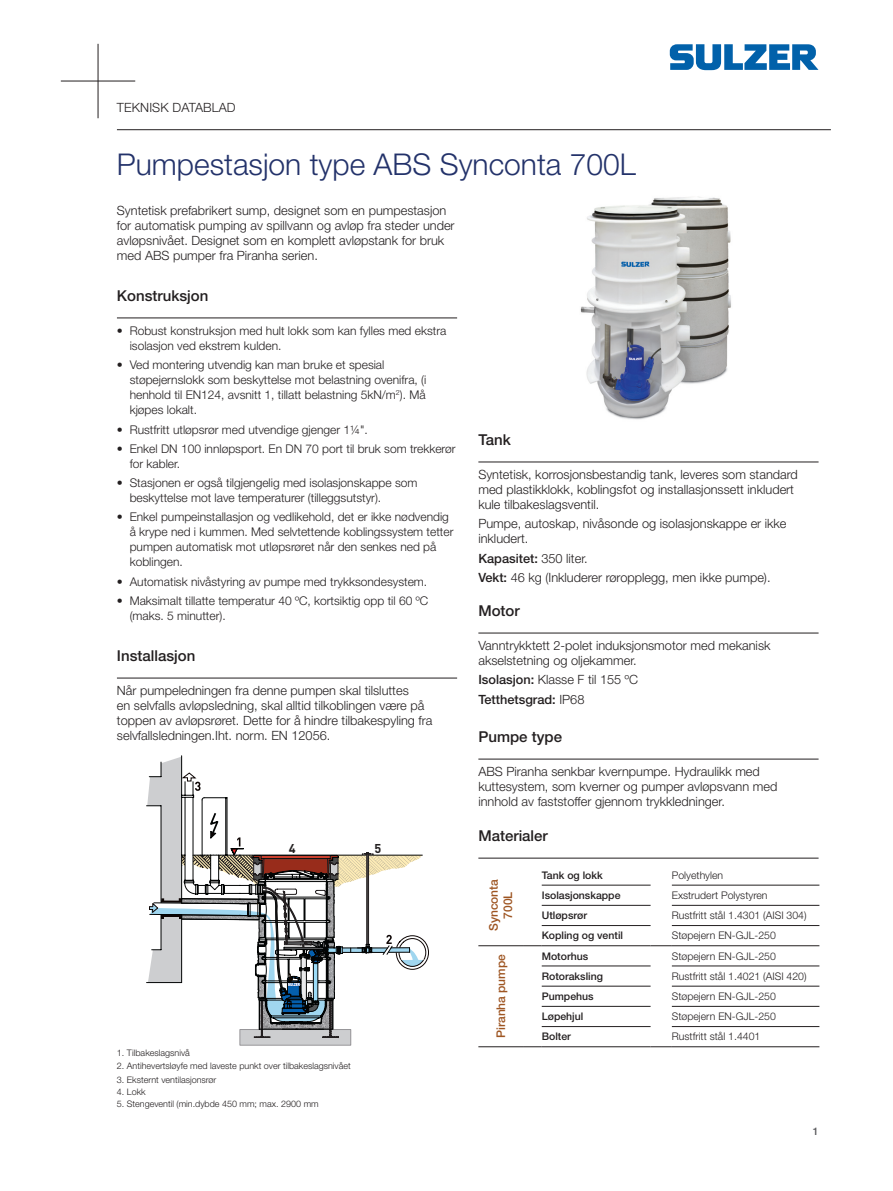
<style>
.page{position:relative;width:893px;height:1191px;background:#fff}
.page>*{position:absolute;margin:0;border:0;box-sizing:border-box;transform-origin:0 0}
.t1{font:300 30px "Helvetica Neue LT Pro";color:#23326a}
.t2{font:500 15px "Helvetica Neue LT Pro";color:#231f20}
.t3{font:300 12.75px/15px "Helvetica Neue LT Pro";color:#231f20}
.t4{font:500 12.75px/19.2px "Helvetica Neue LT Pro";color:#231f20}
.t5{font:700 12.6px "DIN";color:#231f20}
.t6{font:300 12px/15px "Helvetica Neue LT Pro";color:#231f20}
.t7{font:500 12px/14.4px "Helvetica Neue LT Pro";letter-spacing:-.005em;color:#9e5522;text-align:center}
.t8{font:300 10.5px "Helvetica Neue LT Pro";color:#231f20}
.t9{font:500 10.5px "Helvetica Neue LT Pro";color:#231f20}
.t10{font:500 10.5px "Helvetica Neue LT Pro";color:#5c5c5f}
.t11{font:300 9px "Helvetica Neue LT Pro";color:#231f20}
.s1{font-weight:500}
.s2{font-weight:300}
</style>
<div class="page">
<svg style="left:670px;top:44px;width:148px;height:26px"></svg>
<hr style="left:117px;top:318px;width:340px;height:1px;background:#231f20">
<hr style="left:117px;top:678px;width:340px;height:1px;background:#231f20">
<hr style="left:478px;top:462px;width:341px;height:1px;background:#231f20">
<hr style="left:478px;top:633px;width:341px;height:1px;background:#231f20">
<hr style="left:478px;top:759px;width:341px;height:1px;background:#231f20">
<hr style="left:478px;top:858px;width:341px;height:1px;background:#231f20">
<hr style="left:542px;top:905px;width:109px;height:1px;background:#231f20">
<hr style="left:672px;top:905px;width:147px;height:1px;background:#231f20">
<hr style="left:542px;top:925px;width:109px;height:1px;background:#231f20">
<hr style="left:672px;top:925px;width:147px;height:1px;background:#231f20">
<hr style="left:542px;top:885px;width:109px;height:1px;background:#231f20">
<hr style="left:672px;top:885px;width:147px;height:1px;background:#231f20">
<hr style="left:542px;top:986px;width:109px;height:1px;background:#231f20">
<hr style="left:672px;top:986px;width:147px;height:1px;background:#231f20">
<hr style="left:542px;top:1006px;width:109px;height:1px;background:#231f20">
<hr style="left:672px;top:1006px;width:147px;height:1px;background:#231f20">
<hr style="left:542px;top:1026px;width:109px;height:1px;background:#231f20">
<hr style="left:672px;top:1026px;width:147px;height:1px;background:#231f20">
<svg style="left:523px;top:1046px;width:19px;height:1px"></svg>
<hr style="left:542px;top:1046px;width:109px;height:1px;background:#231f20">
<svg style="left:651px;top:1046px;width:21px;height:1px"></svg>
<hr style="left:672px;top:1046px;width:147px;height:1px;background:#231f20">
<hr style="left:478px;top:945px;width:45px;height:1px;background:#231f20">
<svg style="left:523px;top:945px;width:19px;height:1px"></svg>
<hr style="left:542px;top:945px;width:109px;height:1px;background:#231f20">
<svg style="left:651px;top:945px;width:21px;height:1px"></svg>
<hr style="left:672px;top:945px;width:147px;height:1px;background:#231f20">
<hr style="left:478px;top:1046px;width:45px;height:1px;background:#231f20">
<hr style="left:542px;top:965px;width:109px;height:1px;background:#231f20">
<hr style="left:672px;top:965px;width:147px;height:1px;background:#231f20">
<hr style="left:117px;top:129px;width:714px;height:1px;background:#231f20">
<svg style="left:146px;top:755px;width:283px;height:290px"></svg>
<img style="left:580px;top:196px;width:151px;height:224px">
<hr style="left:61px;top:81px;width:74px;height:1px;background:#231f20">
<hr style="left:98px;top:44px;width:1px;height:74px;background:#231f20">
<p class="t3" style="left:117px;top:99px;width:120px">TEKNISK DATABLAD</p>
<h1 class="t1" style="left:117px;top:146px;width:521px">Pumpestasjon type ABS Synconta 700L</h1>
<p class="t3" style="left:117px;top:203px;width:339px">Syntetisk prefabrikert sump, designet som en pumpestasjon for automatisk pumping av spillvann og avløp fra steder under avløpsnivået. Designet som en komplett avløpstank for bruk med ABS pumper fra Piranha serien.</p>
<p class="t2" style="left:117px;top:286px;width:93px">Konstruksjon</p>
<p class="t6" style="left:130px;top:323px;width:318px;text-indent:-13px">• Robust konstruksjon med hult lokk som kan fylles med ekstra isolasjon ved ekstrem kulden.</p>
<p class="t6" style="left:130px;top:357px;width:298px;text-indent:-13px">• Ved montering utvendig kan man bruke et spesial støpejernslokk som beskyttelse mot belastning ovenifra, (i henhold til EN124, avsnitt 1, tillatt belastning 5kN/m<sup>2</sup>). Må kjøpes lokalt.</p>
<p class="t6" style="left:117px;top:421px;width:253px">• Rustfritt utløpsrør med utvendige gjenger 1¼".</p>
<p class="t6" style="left:130px;top:441px;width:327px;text-indent:-13px">• Enkel DN 100 innløpsport. En DN 70 port til bruk som trekkerør for kabler.</p>
<p class="t6" style="left:130px;top:475px;width:289px;text-indent:-13px">• Stasjonen er også tilgjengelig med isolasjonskappe som beskyttelse mot lave temperaturer (tilleggsutstyr).</p>
<p class="t6" style="left:130px;top:509px;width:325px;text-indent:-13px">• Enkel pumpeinstallasjon og vedlikehold, det er ikke nødvendig å krype ned i kummen. Med selvtettende koblingssystem tetter pumpen automatisk mot utløpsrøret når den senkes ned på koblingen.</p>
<p class="t6" style="left:117px;top:573px;width:312px">• Automatisk nivåstyring av pumpe med trykksondesystem.</p>
<p class="t6" style="left:130px;top:593px;width:300px;text-indent:-13px">• Maksimalt tillatte temperatur 40 ºC, kortsiktig opp til 60 ºC (maks. 5 minutter).</p>
<p class="t2" style="left:117px;top:646px;width:80px">Installasjon</p>
<p class="t3" style="left:117px;top:683px;width:317px">Når pumpeledningen fra denne pumpen skal tilsluttes<br>en selvfalls avløpsledning, skal alltid tilkoblingen være på toppen av avløpsrøret. Dette for å hindre tilbakespyling fra selvfallsledningen.Iht. norm. EN 12056.</p>
<p class="t5" style="left:289px;top:840px;width:8px">4</p>
<p class="t5" style="left:374px;top:840px;width:8px">5</p>
<p class="t11" style="left:117px;top:1047px;width:74px">1. Tilbakeslagsnivå</p>
<p class="t11" style="left:117px;top:1060px;width:235px">2. Antihevertsløyfe med laveste punkt over tilbakeslagsnivået</p>
<p class="t11" style="left:117px;top:1074px;width:101px">3. Eksternt ventilasjonsrør</p>
<p class="t11" style="left:117px;top:1086px;width:30px">4. Lokk</p>
<p class="t11" style="left:117px;top:1098px;width:203px">5. Stengeventil (min.dybde 450 mm; max. 2900 mm</p>
<p class="t2" style="left:478px;top:430px;width:34px">Tank</p>
<p class="t3" style="left:478px;top:467px;width:321px">Syntetisk, korrosjonsbestandig tank, leveres som standard med plastikklokk, koblingsfot og installasjonssett inkludert kule tilbakeslagsventil.</p>
<p class="t3" style="left:478px;top:516px;width:310px">Pumpe, autoskap, nivåsonde og isolasjonskappe er ikke inkludert.</p>
<p class="t3" style="left:478px;top:548px;width:294px;line-height:19.2px"><span class="s1">Kapasitet:</span> 350 liter.<br><span class="s1">Vekt:</span> 46 kg (Inkluderer røropplegg, men ikke pumpe).</p>
<p class="t2" style="left:478px;top:601px;width:43px">Motor</p>
<p class="t3" style="left:478px;top:638px;width:294px">Vanntrykktett 2-polet induksjonsmotor med mekanisk akselstetning og oljekammer.</p>
<p class="t4" style="left:478px;top:670px;width:161px">Isolasjon: <span class="s2">Klasse F til 155 ºC<br></span>Tetthetsgrad: <span class="s2">IP68</span></p>
<p class="t2" style="left:478px;top:727px;width:85px">Pumpe type</p>
<p class="t3" style="left:478px;top:764px;width:300px">ABS Piranha senkbar kvernpumpe. Hydraulikk med kuttesystem, som kverner og pumper avløpsvann med innhold av faststoffer gjennom trykkledninger.</p>
<p class="t2" style="left:478px;top:826px;width:71px">Materialer</p>
<p class="t7" style="left:486px;top:931px;width:53px;rotate:-90deg">Synconta<br>700L</p>
<p class="t9" style="left:542px;top:868px;width:63px">Tank og lokk</p>
<p class="t8" style="left:672px;top:868px;width:53px">Polyethylen</p>
<p class="t9" style="left:542px;top:889px;width:80px">Isolasjonskappe</p>
<p class="t8" style="left:672px;top:889px;width:97px">Exstrudert Polystyren</p>
<p class="t9" style="left:542px;top:909px;width:47px">Utløpsrør</p>
<p class="t8" style="left:672px;top:909px;width:136px">Rustfritt stål 1.4301 (AISI 304)</p>
<p class="t9" style="left:542px;top:929px;width:83px">Kopling og ventil</p>
<p class="t8" style="left:672px;top:929px;width:106px">Støpejern EN-GJL-250</p>
<p class="t7" style="left:493px;top:1038px;width:85px;rotate:-90deg">Piranha pumpe</p>
<p class="t9" style="left:542px;top:949px;width:48px">Motorhus</p>
<p class="t8" style="left:672px;top:949px;width:106px">Støpejern EN-GJL-250</p>
<p class="t9" style="left:542px;top:969px;width:63px">Rotoraksling</p>
<p class="t8" style="left:672px;top:969px;width:136px">Rustfritt stål 1.4021 (AISI 420)</p>
<p class="t9" style="left:542px;top:990px;width:53px">Pumpehus</p>
<p class="t8" style="left:672px;top:989px;width:106px">Støpejern EN-GJL-250</p>
<p class="t9" style="left:542px;top:1010px;width:43px">Løpehjul</p>
<p class="t8" style="left:672px;top:1010px;width:106px">Støpejern EN-GJL-250</p>
<p class="t9" style="left:542px;top:1030px;width:31px">Bolter</p>
<p class="t8" style="left:672px;top:1030px;width:90px">Rustfritt stål 1.4401</p>
<p class="t10" style="left:813px;top:1124px;width:7px">1</p>
</div>
